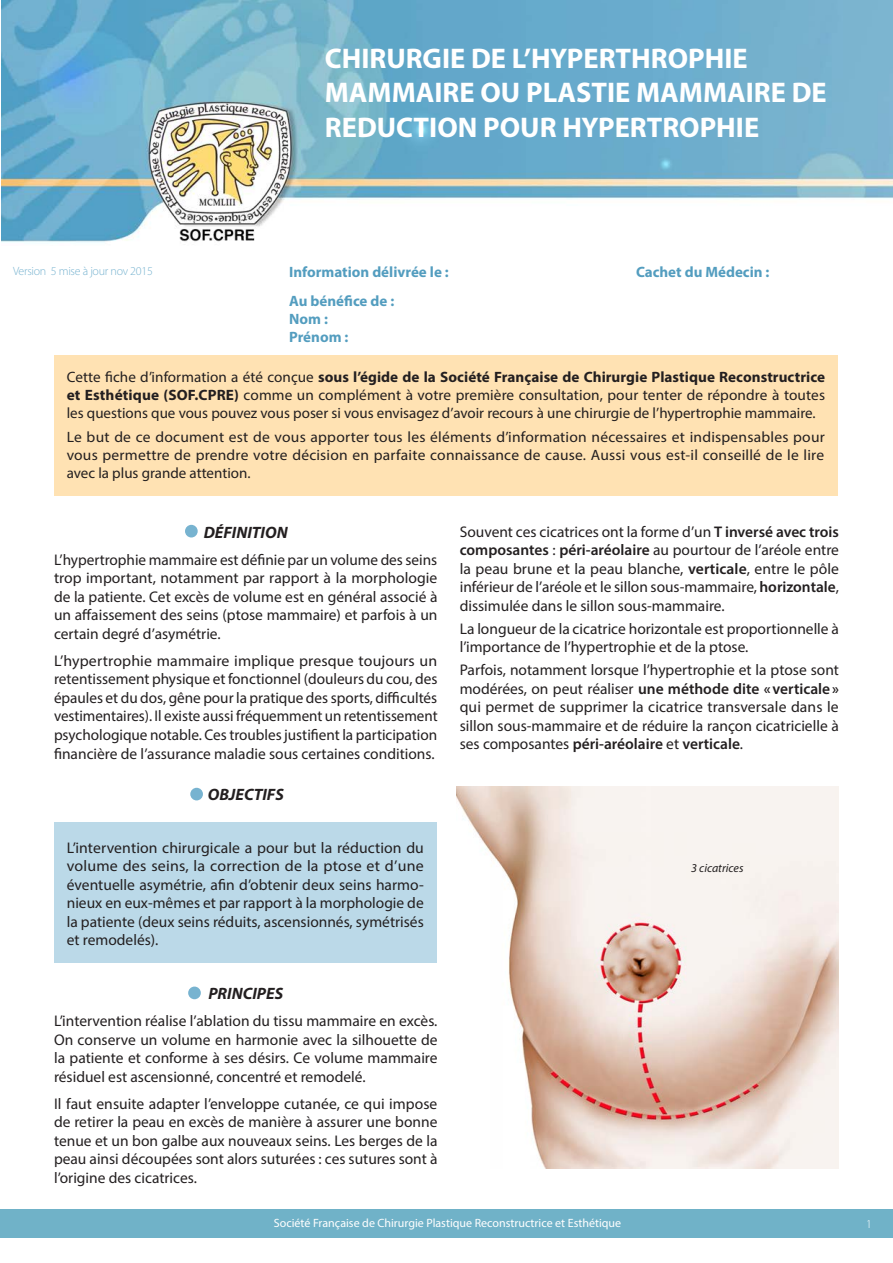
<style>
.page{position:relative;width:893px;height:1263px;background:#fff}
.page>*{position:absolute;margin:0;border:0;box-sizing:border-box;transform-origin:0 0}
.t1{font:700 28.5px "Myriad Pro";color:#fff}
.t2{font:italic 700 16.5px "Myriad Pro";color:#231f20}
.t3{font:15.45px/18.6px "Myriad Pro";color:#231f20;text-align:justify}
.t4{font:15px/18px "Myriad Pro";color:#231f20;text-align:justify}
.t5{font:700 15px "Myriad Pro";color:#539dbf}
.t6{font:12px "Myriad Pro";color:#fff}
.t7{font:300 12px "Myriad Pro";letter-spacing:-.02em;color:#77b3d0}
.t8{font:italic 12px "Myriad Pro";color:#231f20}
.t9{font:300 12px "Myriad Pro";color:#fff}
.s1{font-weight:700}
.s2{font-weight:600}
</style>
<div class="page">
<div style="left:0;top:1209px;width:893px;height:29px;background:#70b2c8"></div>
<div style="left:54px;top:355px;width:783px;height:140px;background:#ffe2b3"></div>
<div style="left:54px;top:822px;width:383px;height:141px;background:#bbd9e8"></div>
<div style="left:185px;top:525px;width:13px;height:12px;background:#77b3d0;border-radius:50%"></div>
<div style="left:190px;top:788px;width:13px;height:12px;background:#77b3d0;border-radius:50%"></div>
<div style="left:188px;top:986px;width:13px;height:13px;background:#77b3d0;border-radius:50%"></div>
<img style="left:456px;top:787px;width:383px;height:381px">
<img style="left:1px;top:0;width:892px;height:243px">
<p class="t1" style="left:325px;top:40px;width:424px">CHIRURGIE DE L’HYPERTHROPHIE</p>
<p class="t1" style="left:325px;top:74px;width:503px">MAMMAIRE OU PLASTIE MAMMAIRE DE</p>
<p class="t1" style="left:325px;top:108px;width:436px">REDUCTION POUR HYPERTROPHIE</p>
<p class="t7" style="left:13px;top:263px;width:141px">Version 5 mise à jour nov 2015</p>
<p class="t5" style="left:289px;top:262px;width:161px">Information délivrée le :</p>
<p class="t5" style="left:636px;top:262px;width:135px">Cachet du Médecin :</p>
<p class="t5" style="left:289px;top:291px;width:107px">Au bénéfice de :</p>
<p class="t5" style="left:289px;top:309px;width:40px">Nom :</p>
<p class="t5" style="left:289px;top:327px;width:61px">Prénom :</p>
<p class="t4" style="left:67px;top:368px;width:760px">Cette fiche d’information a été conçue <span class="s1">sous l’égide de la Société Française de Chirurgie Plastique Reconstructrice et Esthétique (SOF.CPRE)</span> comme un complément à votre première consultation, pour tenter de répondre à toutes les questions que vous pouvez vous poser si vous envisagez d’avoir recours à une chirurgie de l’hypertrophie mammaire.</p>
<p class="t4" style="left:67px;top:428px;width:760px">Le but de ce document est de vous apporter tous les éléments d’information nécessaires et indispensables pour vous permettre de prendre votre décision en parfaite connaissance de cause. Aussi vous est-il conseillé de le lire avec la plus grande attention.</p>
<p class="t2" style="left:204px;top:521px;width:86px">DÉFINITION</p>
<p class="t3" style="left:54px;top:550px;width:385px">L’hypertrophie mammaire est définie par un volume des seins trop important, notamment par rapport à la morphologie de la patiente. Cet excès de volume est en général associé à un affaissement des seins (ptose mammaire) et parfois à un certain degré d’asymétrie.</p>
<p class="t3" style="left:54px;top:651px;width:385px">L’hypertrophie mammaire implique presque toujours un retentissement physique et fonctionnel (douleurs du cou, des épaules et du dos, gêne pour la pratique des sports, difficultés vestimentaires). Il existe aussi fréquemment un retentissement psychologique notable. Ces troubles justifient la participation financière de l’assurance maladie sous certaines conditions.</p>
<p class="t2" style="left:208px;top:783px;width:78px">OBJECTIFS</p>
<p class="t3" style="left:67px;top:838px;width:359px">L’intervention chirurgicale a pour but la réduction du volume des seins, la correction de la ptose et d’une éventuelle asymétrie, afin d’obtenir deux seins harmo&shy;nieux en eux-mêmes et par rapport à la morphologie de la patiente (deux seins réduits, ascensionnés, symétrisés et remodelés).</p>
<p class="t2" style="left:208px;top:983px;width:76px">PRINCIPES</p>
<p class="t3" style="left:54px;top:1011px;width:385px">L’intervention réalise l’ablation du tissu mammaire en excès.<br>On conserve un volume en harmonie avec la silhouette de la patiente et conforme à ses désirs. Ce volume mammaire résiduel est ascensionné, concentré et remodelé.</p>
<p class="t3" style="left:54px;top:1094px;width:385px">Il faut ensuite adapter l’enveloppe cutanée, ce qui impose de retirer la peau en excès de manière à assurer une bonne tenue et un bon galbe aux nouveaux seins. Les berges de la peau ainsi découpées sont alors suturées : ces sutures sont à l’origine des cicatrices.</p>
<p class="t3" style="left:460px;top:522px;width:381px">Souvent ces cicatrices ont la forme d’un <span class="s2">T inversé avec trois composantes</span> : <span class="s2">péri-aréolaire</span> au pourtour de l’aréole entre la peau brune et la peau blanche, <span class="s2">verticale</span>, entre le pôle inférieur de l’aréole et le sillon sous-mammaire, <span class="s2">horizontale</span>, dissimulée dans le sillon sous-mammaire.</p>
<p class="t3" style="left:460px;top:619px;width:381px">La longueur de la cicatrice horizontale est proportionnelle à l’importance de l’hypertrophie et de la ptose.</p>
<p class="t3" style="left:460px;top:660px;width:381px">Parfois, notamment lorsque l’hypertrophie et la ptose sont modérées, on peut réaliser <span class="s2">une méthode dite « verticale» </span>qui permet de supprimer la cicatrice transversale dans le sillon sous-mammaire et de réduire la rançon cicatricielle à ses composantes <span class="s2">péri-aréolaire</span> et <span class="s2">verticale</span>.</p>
<p class="t8" style="left:691px;top:861px;width:54px">3 cicatrices</p>
<p class="t6" style="left:274px;top:1215px;width:349px">Société Française de Chirurgie Plastique Reconstructrice et Esthétique</p>
<p class="t9" style="left:866px;top:1217px;width:7px">1</p>
</div>
